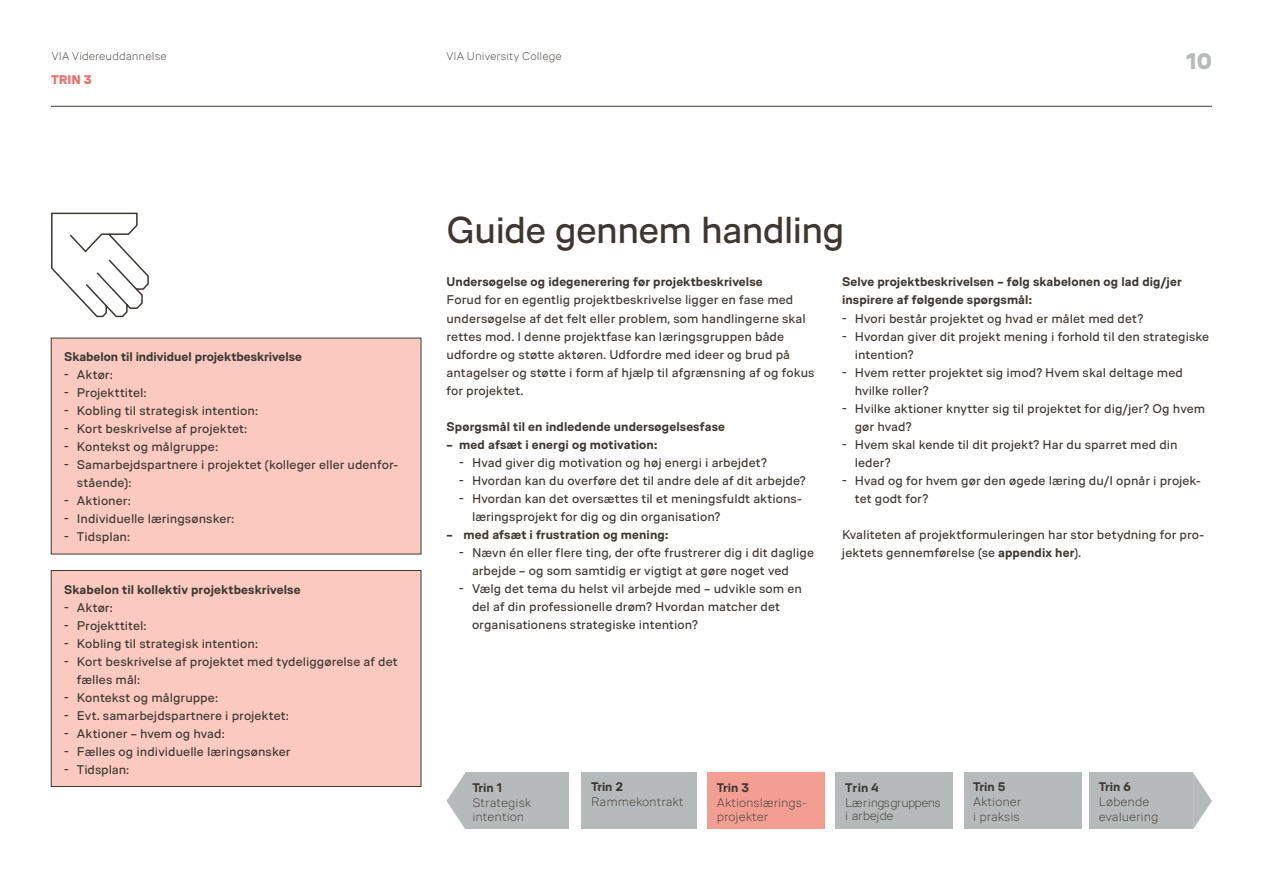
<style>
.page{position:relative;width:1263px;height:893px;background:#fff}
.page>*{position:absolute;margin:0;border:0;box-sizing:border-box;transform-origin:0 0}
.t1{font:37.5px "VIA Type";letter-spacing:-.03em;color:#3d3732}
.t2{font:900 22.5px "VIA Type";color:#b7baba}
.t3{font:12.6px/18px "VIA Type";letter-spacing:.005em;color:#3d3732}
.t4{font:700 12.6px/18px "VIA Type";letter-spacing:.01em;color:#3d3732}
.t5{font:900 12.6px "VIA Type";color:#ea726d}
.t6{font:300 12.45px/15px "VIA Type";color:#3d3732}
.t7{font:700 12.45px "VIA Type";color:#3d3732}
.t8{font:300 12.45px/13.4px "VIA Type";letter-spacing:-.04em;color:#3d3732}
.t9{font:300 11.25px "VIA Type";letter-spacing:.005em;color:#3d3732}
.s1{font-weight:700}
</style>
<div class="page">
<div style="left:582px;top:773px;width:115px;height:56px;background:#b7baba"></div>
<div style="left:707px;top:773px;width:118px;height:56px;background:#f29e93"></div>
<div style="left:836px;top:773px;width:117px;height:56px;background:#b7baba"></div>
<div style="left:964px;top:773px;width:117px;height:56px;background:#b7baba"></div>
<div style="left:1089px;top:773px;width:104px;height:56px;background:#b7baba"></div>
<svg style="left:1193px;top:773px;width:19px;height:56px"></svg>
<div style="left:465px;top:773px;width:104px;height:56px;background:#b7baba"></div>
<svg style="left:446px;top:773px;width:19px;height:56px"></svg>
<hr style="left:51px;top:106px;width:1161px;height:1px;background:#3d3732">
<div style="left:51px;top:338px;width:370px;height:216px;background:#facac1"></div>
<div style="left:51px;top:570px;width:370px;height:216px;background:#facac1"></div>
<div style="left:51px;top:570px;width:370px;height:217px;border:1px solid #3d3732"></div>
<svg style="left:51px;top:212px;width:98px;height:106px"></svg>
<p class="t9" style="left:52px;top:50px;width:116px">VIA Videreuddannelse</p>
<p class="t9" style="left:446px;top:50px;width:117px">VIA University College</p>
<h2 class="t2" style="left:1186px;top:47px;width:27px">10</h2>
<p class="t5" style="left:51px;top:71px;width:42px">trin 3</p>
<p class="t4" style="left:64px;top:348px;width:239px">Skabelon til individuel projektbeskrivelse</p>
<p class="t3" style="left:64px;top:366px;width:50px">- Aktør:</p>
<p class="t3" style="left:64px;top:384px;width:84px">- Projekttitel:</p>
<p class="t3" style="left:64px;top:402px;width:196px">- Kobling til strategisk intention:</p>
<p class="t3" style="left:64px;top:420px;width:185px">- Kort beskrivelse af projektet:</p>
<p class="t3" style="left:64px;top:438px;width:156px">- Kontekst og målgruppe:</p>
<p class="t3" style="left:77px;top:456px;width:323px;text-indent:-13px">- Samarbejdspartnere i projektet (kolleger eller udenfor&shy;stående):</p>
<p class="t3" style="left:64px;top:492px;width:68px">- Aktioner:</p>
<p class="t3" style="left:64px;top:510px;width:172px">- Individuelle læringsønsker:</p>
<p class="t3" style="left:64px;top:528px;width:68px">- Tidsplan:</p>
<p class="t4" style="left:64px;top:580px;width:238px">Skabelon til kollektiv projektbeskrivelse</p>
<p class="t3" style="left:64px;top:598px;width:50px">- Aktør:</p>
<p class="t3" style="left:64px;top:616px;width:84px">- Projekttitel:</p>
<p class="t3" style="left:64px;top:634px;width:196px">- Kobling til strategisk intention:</p>
<p class="t3" style="left:77px;top:652px;width:322px;text-indent:-13px">- Kort beskrivelse af projektet med tydeliggørelse af det fælles mål:</p>
<p class="t3" style="left:64px;top:688px;width:156px">- Kontekst og målgruppe:</p>
<p class="t3" style="left:64px;top:706px;width:226px">- Evt. samarbejdspartnere i projektet:</p>
<p class="t3" style="left:64px;top:724px;width:162px">- Aktioner – hvem og hvad:</p>
<p class="t3" style="left:64px;top:742px;width:228px">- Fælles og individuelle læringsønsker</p>
<p class="t3" style="left:64px;top:760px;width:67px">- Tidsplan:</p>
<h1 class="t1" style="left:446px;top:209px;width:400px">Guide gennem handling</h1>
<p class="t4" style="left:446px;top:273px;width:318px">Undersøgelse og idegenerering før projektbeskrivelse</p>
<p class="t3" style="left:446px;top:291px;width:370px">Forud for en egentlig projektbeskrivelse ligger en fase med undersøgelse af det felt eller problem, som handlingerne skal rettes mod. I denne projektfase kan læringsgruppen både udfordre og støtte aktøren. Udfordre med ideer og brud på antagelser og støtte i form af hjælp til afgrænsning af og fokus for projektet.</p>
<p class="t4" style="left:446px;top:417px;width:280px">Spørgsmål til en indledende undersøgelsesfase</p>
<p class="t4" style="left:446px;top:435px;width:212px">– med afsæt i energi og motivation:</p>
<p class="t3" style="left:459px;top:453px;width:309px">- Hvad giver dig motivation og høj energi i arbejdet?</p>
<p class="t3" style="left:459px;top:471px;width:348px">- Hvordan kan du overføre det til andre dele af dit arbejde?</p>
<p class="t3" style="left:472px;top:489px;width:331px;text-indent:-13px">- Hvordan kan det oversættes til et meningsfuldt aktions&shy;læringsprojekt for dig og din organisation?</p>
<p class="t4" style="left:446px;top:525px;width:223px">– med afsæt i frustration og mening:</p>
<p class="t3" style="left:472px;top:543px;width:343px;text-indent:-13px">- Nævn én eller flere ting, der ofte frustrerer dig i dit daglige arbejde – og som samtidig er vigtigt at gøre noget ved</p>
<p class="t3" style="left:472px;top:579px;width:331px;text-indent:-13px">- Vælg det tema du helst vil arbejde med – udvikle som en del af din professionelle drøm? Hvordan matcher det organisationens strategiske intention?</p>
<p class="t4" style="left:842px;top:273px;width:341px">Selve projektbeskrivelsen – følg skabelonen og lad dig/jer inspirere af følgende spørgsmål:</p>
<p class="t3" style="left:842px;top:309px;width:303px">- Hvori består projektet og hvad er målet med det?</p>
<p class="t3" style="left:855px;top:327px;width:356px;text-indent:-13px">- Hvordan giver dit projekt mening i forhold til den strategiske intention?</p>
<p class="t3" style="left:855px;top:363px;width:330px;text-indent:-13px">- Hvem retter projektet sig imod? Hvem skal deltage med hvilke roller?</p>
<p class="t3" style="left:855px;top:399px;width:352px;text-indent:-13px">- Hvilke aktioner knytter sig til projektet for dig/jer? Og hvem gør hvad?</p>
<p class="t3" style="left:855px;top:435px;width:324px;text-indent:-13px">- Hvem skal kende til dit projekt? Har du sparret med din leder?</p>
<p class="t3" style="left:855px;top:471px;width:348px;text-indent:-13px">- Hvad og for hvem gør den øgede læring du/I opnår i projek&shy;tet godt for?</p>
<p class="t3" style="left:842px;top:525px;width:364px">Kvaliteten af projektformuleringen har stor betydning for pro&shy;jektets gennemførelse (se <span class="s1">appendix her</span>).</p>
<p class="t7" style="left:472px;top:780px;width:31px">Trin 1</p>
<p class="t6" style="left:472px;top:795px;width:60px">Strategisk intention</p>
<p class="t7" style="left:591px;top:779px;width:33px">Trin 2</p>
<p class="t6" style="left:591px;top:794px;width:94px">Rammekontrakt</p>
<p class="t7" style="left:717px;top:780px;width:34px">Trin 3</p>
<p class="t6" style="left:717px;top:795px;width:92px">Aktionslærings&shy;projekter</p>
<p class="t7" style="left:845px;top:780px;width:35px">Trin 4</p>
<p class="t8" style="left:845px;top:796px;width:97px">Læringsgruppens i arbejde</p>
<p class="t7" style="left:973px;top:779px;width:34px">Trin 5</p>
<p class="t6" style="left:973px;top:794px;width:50px">Aktioner i praksis</p>
<p class="t7" style="left:1099px;top:779px;width:33px">Trin 6</p>
<p class="t6" style="left:1099px;top:794px;width:61px">Løbende evaluering</p>
</div>
